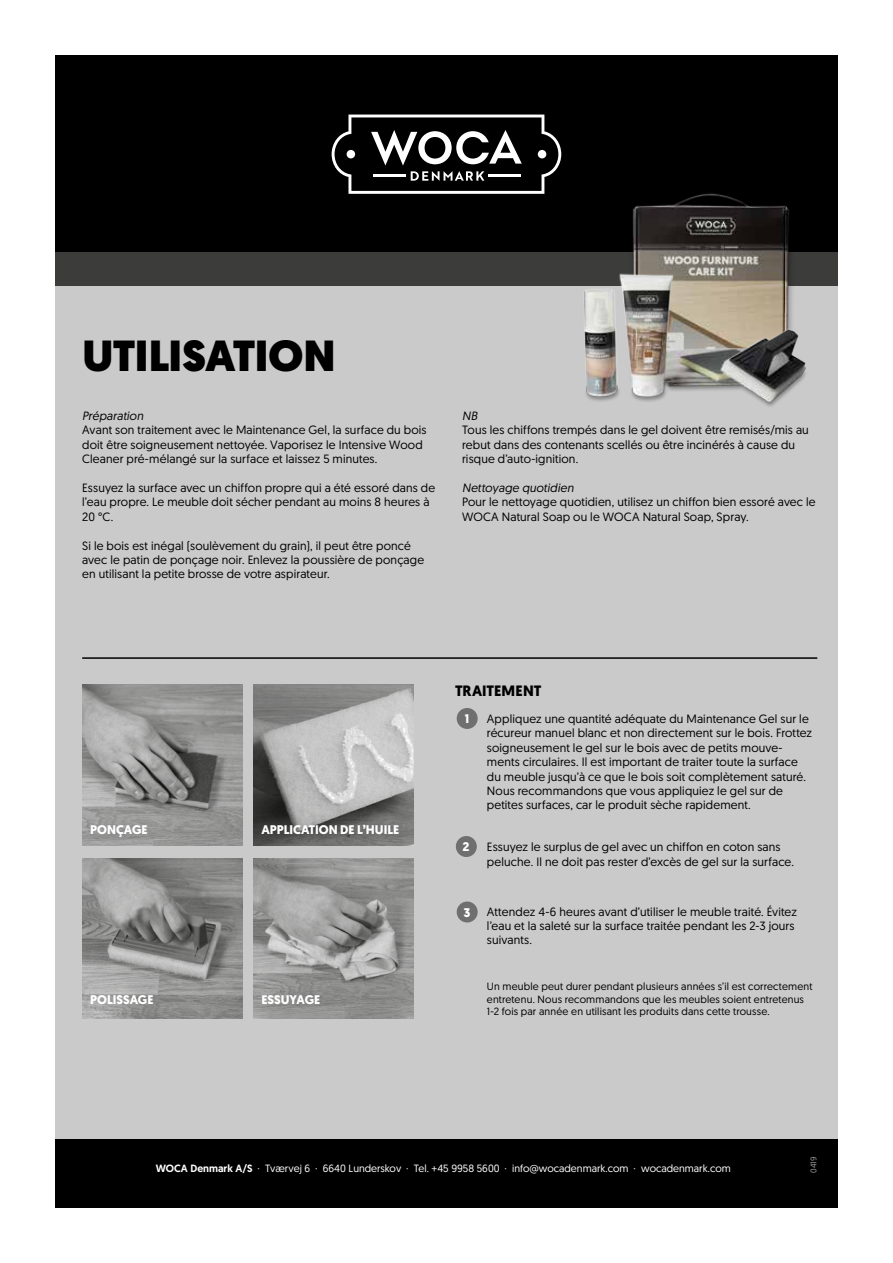
<style>
.page{position:relative;width:893px;height:1263px;background:#fff}
.page>*{position:absolute;margin:0;border:0;box-sizing:border-box;transform-origin:0 0}
.t1{font:900 43.5px "Geomanist";letter-spacing:-.015em;color:#000}
.t2{font:700 15px "Geomanist";color:#000}
.t3{font:700 12.45px "Geomanist";color:#fff}
.t4{font:12px/14.4px "Geomanist";letter-spacing:.015em;color:#000}
.t5{font:italic 12px "Geomanist";letter-spacing:.01em;color:#000}
.t6{font:10.5px/12.6px "Geomanist";letter-spacing:.02em;color:#000}
.t7{font:10.5px "Geomanist";color:#fff}
.t8{font:8.25px "Geomanist";color:#9d9d9c}
.s1{font-weight:500}
</style>
<div class="page">
<div style="left:55px;top:140px;width:783px;height:1068px;background:#cacaca"></div>
<div style="left:55px;top:251px;width:783px;height:35px;background:#3c3c3b"></div>
<div style="left:55px;top:55px;width:783px;height:197px;background:#000"></div>
<svg style="left:332px;top:115px;width:229px;height:79px;background:#3a3a3a"></svg>
<div style="left:55px;top:1140px;width:783px;height:68px;background:#000"></div>
<hr style="left:82px;top:657px;width:735px;height:2px;background:#000">
<img style="left:82px;top:685px;width:161px;height:160px">
<img style="left:253px;top:685px;width:161px;height:160px">
<img style="left:82px;top:858px;width:161px;height:161px">
<img style="left:625px;top:184px;width:172px;height:81px">
<div style="left:457px;top:708px;width:21px;height:21px;background:#706f6f;border-radius:50%"></div>
<div style="left:456px;top:836px;width:21px;height:21px;background:#706f6f;border-radius:50%"></div>
<div style="left:457px;top:901px;width:21px;height:21px;background:#706f6f;border-radius:50%"></div>
<img style="left:584px;top:265px;width:222px;height:142px">
<img style="left:253px;top:858px;width:161px;height:161px">
<h1 class="t1" style="left:82px;top:327px;width:255px">UTILISATION</h1>
<p class="t5" style="left:82px;top:408px;width:63px">Préparation</p>
<p class="t4" style="left:82px;top:423px;width:346px">Avant son traitement avec le Maintenance Gel, la surface du bois doit être soigneusement nettoyée. Vaporisez le Intensive Wood<br>Cleaner pré-mélangé sur la surface et laissez 5 minutes.</p>
<p class="t4" style="left:82px;top:480px;width:355px">Essuyez la surface avec un chiffon propre qui a été essoré dans de l’eau propre. Le meuble doit sécher pendant au moins 8 heures à<br>20 °C.</p>
<p class="t4" style="left:82px;top:538px;width:343px">Si le bois est inégal (soulèvement du grain), il peut être poncé avec le patin de ponçage noir. Enlevez la poussière de ponçage en utilisant la petite brosse de votre aspirateur.</p>
<p class="t5" style="left:462px;top:408px;width:17px">NB</p>
<p class="t4" style="left:462px;top:423px;width:348px">Tous les chiffons trempés dans le gel doivent être remisés/mis au rebut dans des contenants scellés ou être incinérés à cause du risque d’auto-ignition.</p>
<p class="t5" style="left:462px;top:480px;width:113px">Nettoyage quotidien</p>
<p class="t4" style="left:462px;top:495px;width:355px">Pour le nettoyage quotidien, utilisez un chiffon bien essoré avec le<br>WOCA Natural Soap ou le WOCA Natural Soap, Spray.</p>
<p class="t3" style="left:90px;top:821px;width:59px">PONÇAGE</p>
<p class="t3" style="left:261px;top:821px;width:139px">APPLICATION DE L’HUILE</p>
<p class="t3" style="left:90px;top:991px;width:65px">POLISSAGE</p>
<p class="t3" style="left:261px;top:991px;width:60px">ESSUYAGE</p>
<p class="t2" style="left:455px;top:681px;width:88px">TRAITEMENT</p>
<p class="t3" style="left:465px;top:710px;width:6px">1</p>
<p class="t4" style="left:487px;top:711px;width:327px">Appliquez une quantité adéquate du Maintenance Gel sur le récureur manuel blanc et non directement sur le bois. Frottez soigneusement le gel sur le bois avec de petits mouve&shy;ments circulaires. Il est important de traiter toute la surface du meuble jusqu’à ce que le bois soit complètement saturé.<br>Nous recommandons que vous appliquiez le gel sur de petites surfaces, car le produit sèche rapidement.</p>
<p class="t3" style="left:463px;top:838px;width:8px">2</p>
<p class="t4" style="left:487px;top:839px;width:309px">Essuyez le surplus de gel avec un chiffon en coton sans peluche. Il ne doit pas rester d’excès de gel sur la surface.</p>
<p class="t3" style="left:464px;top:904px;width:8px">3</p>
<p class="t4" style="left:487px;top:904px;width:312px">Attendez 4-6 heures avant d’utiliser le meuble traité. Évitez l’eau et la saleté sur la surface traitée pendant les 2-3 jours suivants.</p>
<p class="t6" style="left:487px;top:980px;width:327px">Un meuble peut durer pendant plusieurs années s’il est correctement entretenu. Nous recommandons que les meubles soient entretenus<br>1-2 fois par année en utilisant les produits dans cette trousse.</p>
<p class="t7" style="left:156px;top:1162px;width:577px"><span class="s1">WOCA Denmark A/S</span> · Tværvej 6 · 6640 Lunderskov · Tel. +45 9958 5600 · info@wocadenmark.com · wocadenmark.com</p>
<p class="t8" style="left:808px;top:1173px;width:18px;rotate:-90deg">0419</p>
</div>
